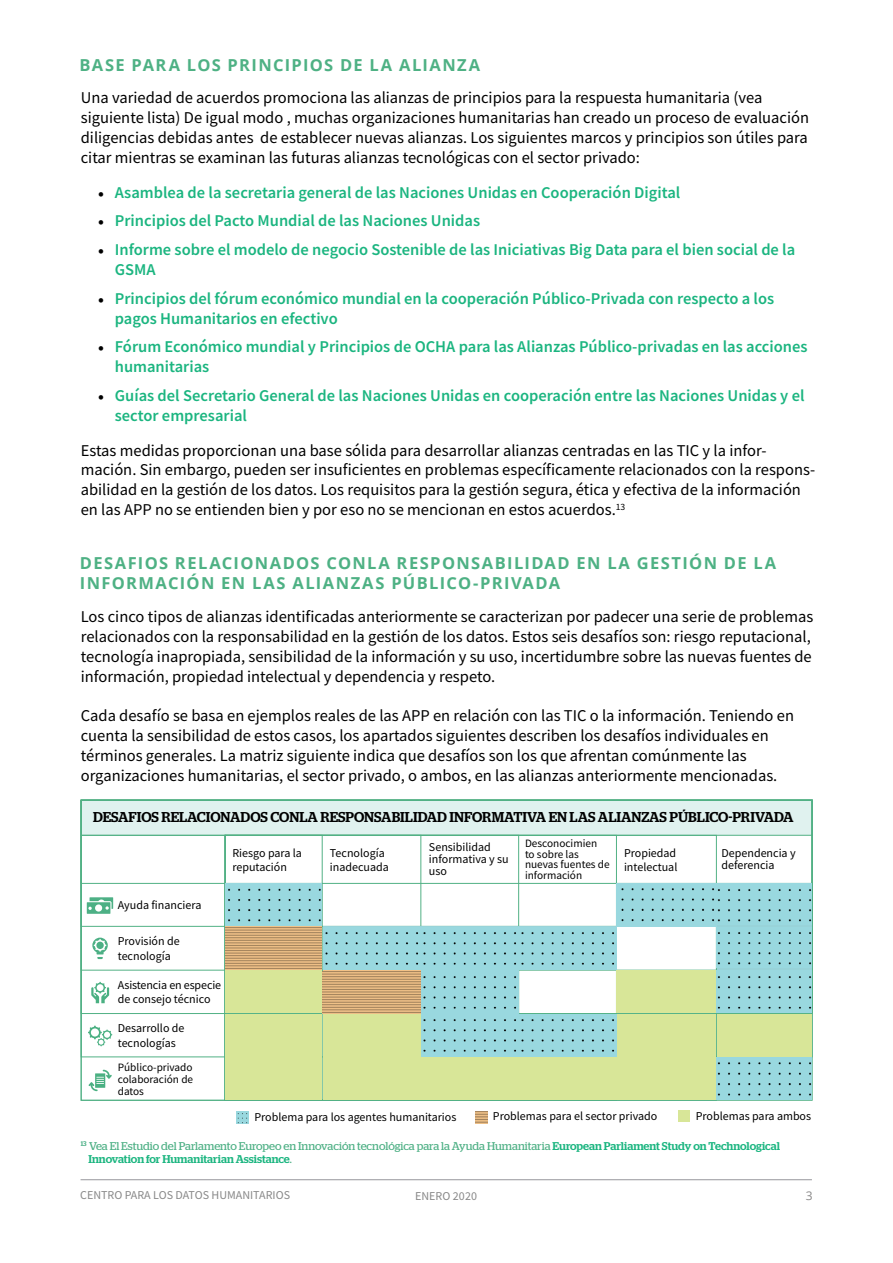
<style>
.page{position:relative;width:893px;height:1263px;background:#fff}
.page>*{position:absolute;margin:0;border:0;box-sizing:border-box;transform-origin:0 0}
.t1{font:16.5px/19.8px "Source Sans Pro";color:#000}
.t2{font:600 16.5px/19.8px "Source Sans Pro";color:#1bb580}
.t3{font:700 16.5px/19.8px "Open Sans";letter-spacing:.08em;color:#4eb184}
.t4{font:500 14.25px "Stag";color:#000}
.t5{font:12px/14.4px "Source Sans Pro";color:#000}
.t6{font:12px "Source Sans Pro";color:#888}
.t7{font:12px "Open Sans";color:#888787}
.t8{font:11.25px/13.5px "Stag";color:#4eb085}
.t9{font:11.25px/10.5px "Source Sans Pro";color:#000;text-align:justify}
.s1{font-family:"Minion Pro";color:#000}
.s2{font-weight:500;color:#1bb580}
</style>
<div class="page">
<hr style="left:81px;top:1179px;width:731px;height:1px;background:#96969c">
<div style="left:81px;top:800px;width:731px;height:36px;background:#e0f2ef;border:1px solid #52b185"></div>
<div style="left:81px;top:835px;width:145px;height:266px;border:1px solid #52b185"></div>
<div style="left:226px;top:883px;width:96px;height:43px;background:#98d3d9"></div>
<div style="left:421px;top:970px;width:97px;height:43px;background:#98d3d9"></div>
<div style="left:717px;top:970px;width:95px;height:43px;background:#98d3d9"></div>
<div style="left:717px;top:1057px;width:95px;height:43px;background:#98d3d9"></div>
<svg style="left:323px;top:970px;width:98px;height:43px"></svg>
<div style="left:226px;top:970px;width:96px;height:43px;background:#d8e698"></div>
<div style="left:226px;top:1014px;width:96px;height:42px;background:#d8e698"></div>
<div style="left:226px;top:1057px;width:96px;height:43px;background:#d8e698"></div>
<div style="left:323px;top:1014px;width:97px;height:42px;background:#d8e698"></div>
<div style="left:323px;top:1057px;width:97px;height:43px;background:#d8e698"></div>
<div style="left:421px;top:1057px;width:97px;height:43px;background:#d8e698"></div>
<div style="left:519px;top:1057px;width:97px;height:43px;background:#d8e698"></div>
<div style="left:617px;top:1057px;width:99px;height:43px;background:#d8e698"></div>
<div style="left:617px;top:1014px;width:99px;height:42px;background:#d8e698"></div>
<div style="left:617px;top:970px;width:99px;height:43px;background:#d8e698"></div>
<div style="left:717px;top:1014px;width:95px;height:42px;background:#d8e698"></div>
<div style="left:678px;top:1110px;width:12px;height:12px;background:#d8e698"></div>
<svg style="left:87px;top:897px;width:26px;height:17px"></svg>
<svg style="left:92px;top:938px;width:16px;height:21px"></svg>
<svg style="left:91px;top:982px;width:18px;height:21px"></svg>
<svg style="left:88px;top:1025px;width:24px;height:21px"></svg>
<svg style="left:89px;top:1070px;width:23px;height:21px"></svg>
<div style="left:617px;top:883px;width:99px;height:43px;background:#99d8df"></div>
<img style="left:226px;top:927px;width:390px;height:43px">
<img style="left:421px;top:976px;width:97px;height:80px">
<img style="left:228px;top:888px;width:93px;height:34px">
<img style="left:519px;top:1014px;width:97px;height:42px">
<img style="left:718px;top:976px;width:93px;height:33px">
<img style="left:718px;top:1062px;width:93px;height:34px">
<svg style="left:237px;top:1112px;width:11px;height:11px"></svg>
<img style="left:323px;top:971px;width:97px;height:42px">
<svg style="left:476px;top:1111px;width:11px;height:12px"></svg>
<div style="left:717px;top:926px;width:95px;height:44px;background:#98d3d9"></div>
<img style="left:718px;top:932px;width:93px;height:33px">
<div style="left:717px;top:883px;width:95px;height:44px;background:#98d3d9"></div>
<img style="left:718px;top:889px;width:93px;height:33px">
<p class="t3" style="left:79px;top:55px;width:402px">BASE PARA LOS PRINCIPIOS DE LA ALIANZA</p>
<p class="t1" style="left:81px;top:88px;width:730px">Una variedad de acuerdos promociona las alianzas de principios para la respuesta humanitaria (vea siguiente lista) De igual modo , muchas organizaciones humanitarias han creado un proceso de evaluación diligencias debidas antes de establecer nuevas alianzas. Los siguientes marcos y principios son útiles para citar mientras se examinan las futuras alianzas tecnológicas con el sector privado:</p>
<p class="t2" style="left:98px;top:182px;width:584px"><span class="s1">•</span> Asamblea de la secretaria general de las Naciones Unidas en Cooperación Digital</p>
<p class="t2" style="left:98px;top:211px;width:384px"><span class="s1">•</span> Principios del Pacto Mundial de las Naciones Unidas</p>
<p class="t2" style="left:115px;top:240px;width:682px;text-indent:-17px"><span class="s1">•</span> Informe sobre el modelo de negocio Sostenible de las Iniciativas Big Data para el bien social de la<br>GSMA</p>
<p class="t2" style="left:115px;top:288px;width:661px;text-indent:-17px"><span class="s1">•</span> Principios del fórum económico mundial en la cooperación Público-Privada con respecto a los pagos Humanitarios en efectivo</p>
<p class="t2" style="left:115px;top:337px;width:694px;text-indent:-17px"><span class="s1">•</span> Fórum Económico mundial y Principios de OCHA para las Alianzas Público-privadas en las acciones humanitarias</p>
<p class="t2" style="left:115px;top:385px;width:691px;text-indent:-17px"><span class="s1">•</span> Guías del Secretario General de las Naciones Unidas en cooperación entre las Naciones Unidas y el sector empresarial</p>
<p class="t1" style="left:81px;top:440px;width:736px">Estas medidas proporcionan una base sólida para desarrollar alianzas centradas en las TIC y la infor&shy;mación. Sin embargo, pueden ser insuficientes en problemas específicamente relacionados con la respons&shy;abilidad en la gestión de los datos. Los requisitos para la gestión segura, ética y efectiva de la información en las APP no se entienden bien y por eso no se mencionan en estos acuerdos.<sup>13</sup></p>
<p class="t3" style="left:80px;top:552px;width:698px">DESAFIOS RELACIONADOS CONLA RESPONSABILIDAD EN LA GESTIÓN DE LA<br>INFORMACIÓN EN LAS ALIANZAS PÚBLICO-PRIVADA</p>
<p class="t1" style="left:81px;top:607px;width:734px">Los cinco tipos de alianzas identificadas anteriormente se caracterizan por padecer una serie de problemas relacionados con la responsabilidad en la gestión de los datos. Estos seis desafíos son: riesgo reputacional, tecnología inapropiada, sensibilidad de la información y su uso, incertidumbre sobre las nuevas fuentes de información, propiedad intelectual y dependencia y respeto.</p>
<p class="t1" style="left:81px;top:706px;width:715px">Cada desafío se basa en ejemplos reales de las APP en relación con las TIC o la información. Teniendo en cuenta la sensibilidad de estos casos, los apartados siguientes describen los desafíos individuales en términos generales. La matriz siguiente indica que desafíos son los que afrentan comúnmente las organizaciones humanitarias, el sector privado, o ambos, en las alianzas anteriormente mencionadas.</p>
<p class="t4" style="left:93px;top:809px;width:702px">DESAFIOS RELACIONADOS CONLA RESPONSABILIDAD INFORMATIVA EN LAS ALIANZAS PÚBLICO-PRIVADA</p>
<p class="t5" style="left:118px;top:898px;width:85px">Ayuda financiera</p>
<p class="t5" style="left:118px;top:934px;width:63px">Provisión de tecnología</p>
<p class="t5" style="left:118px;top:977px;width:105px">Asistencia en especie de consejo técnico</p>
<p class="t5" style="left:118px;top:1021px;width:68px">Desarrollo de tecnologías</p>
<p class="t9" style="left:118px;top:1061px;width:77px;line-height:12px">Público-privado colaboración de datos</p>
<p class="t9" style="left:525px;top:838px;width:86px;text-align:left">Desconocimien to sobre las nuevas fuentes de información</p>
<p class="t5" style="left:721px;top:847px;width:76px;line-height:12px">Dependencia y deferencia</p>
<p class="t5" style="left:232px;top:846px;width:71px">Riesgo para la reputación</p>
<p class="t5" style="left:330px;top:846px;width:60px">Tecnología inadecuada</p>
<p class="t5" style="left:429px;top:841px;width:81px;line-height:12px">Sensibilidad informativa y su uso</p>
<p class="t5" style="left:624px;top:846px;width:55px">Propiedad intelectual</p>
<p class="t5" style="left:254px;top:1109px;width:204px">Problema para los agentes humanitarios</p>
<p class="t5" style="left:493px;top:1109px;width:166px">Problemas para el sector privado</p>
<p class="t5" style="left:696px;top:1108px;width:117px">Problemas para ambos</p>
<p class="t8" style="left:88px;top:1139px;width:693px;text-indent:-8px"><sup>13</sup> Vea El Estudio del Parlamento Europeo en Innovación tecnológica para la Ayuda Humanitaria <span class="s2">European Parliament Study on Technological<br>Innovation for Humanitarian Assistance</span>.</p>
<p class="t6" style="left:80px;top:1187px;width:211px">CENTRO PARA LOS DATOS HUMANITARIOS</p>
<p class="t6" style="left:415px;top:1188px;width:63px">ENERO 2020</p>
<p class="t7" style="left:806px;top:1187px;width:8px">3</p>
</div>
